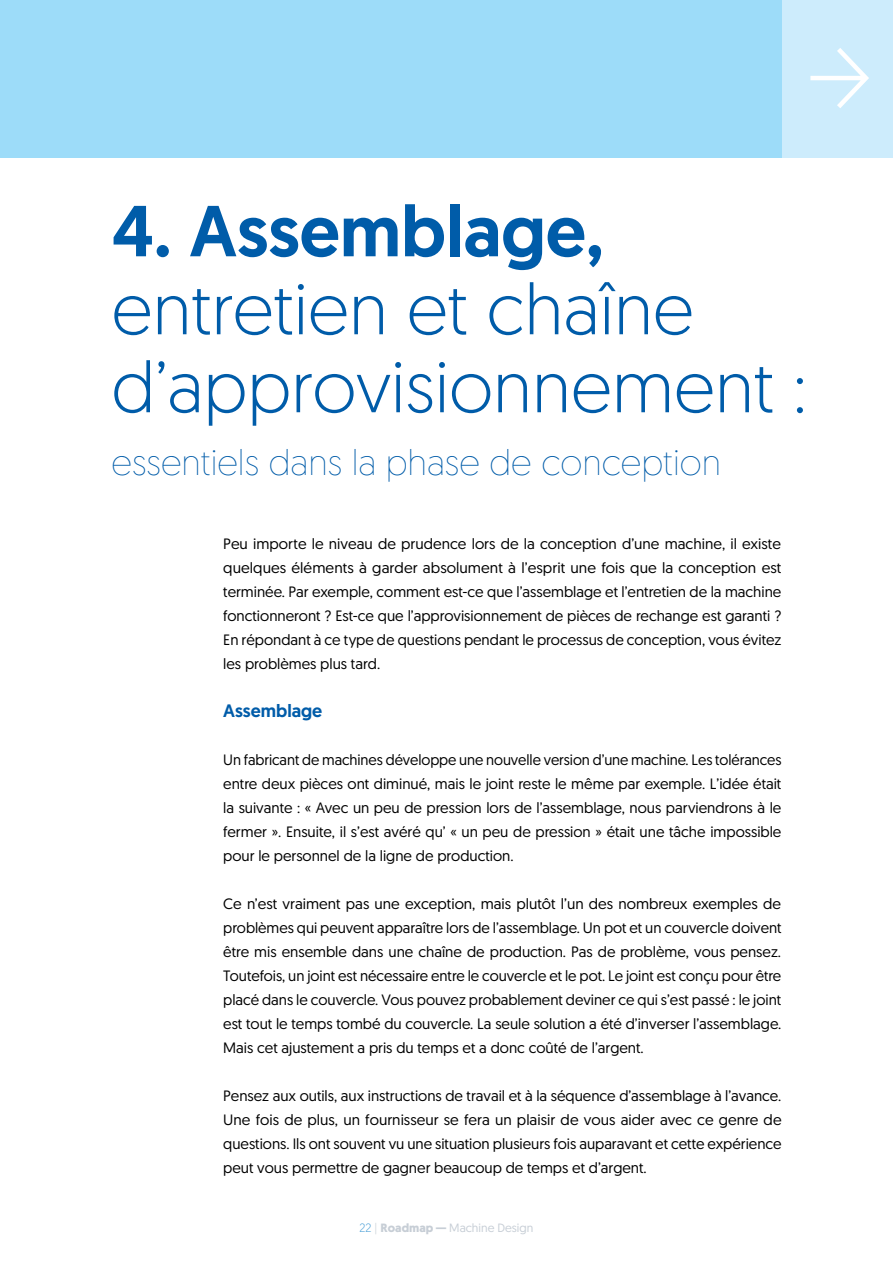
<style>
.page{position:relative;width:893px;height:1263px;background:#fff}
.page>*{position:absolute;margin:0;border:0;box-sizing:border-box;transform-origin:0 0}
.t1{font:300 72px/78px "Geomanist";color:#005ca9}
.t2{font:500 72px "Geomanist";color:#005ca9}
.t3{font:200 36px "Geomanist";color:#005ca9}
.t4{font:500 18px "Geomanist";color:#005ca9}
.t5{font:15px/24px "Geomanist";color:#000;text-align:justify}
.t6{font:12px "Geomanist";color:#c7ced6}
.s1{font-weight:300;color:#469dd6}
.s2{font-weight:300}
.s3{font-weight:700}
</style>
<div class="page">
<div style="left:781px;top:0;width:112px;height:158px;background:#cdecfc"></div>
<div style="left:0;top:0;width:781px;height:158px;background:#9ddcf9"></div>
<svg style="left:810px;top:48px;width:59px;height:60px"></svg>
<h1 class="t2" style="left:112px;top:183px;width:493px">4. Assemblage,</h1>
<h1 class="t1" style="left:112px;top:267px;width:697px">entretien et chaîne d’approvisionnement :</h1>
<h2 class="t3" style="left:112px;top:440px;width:611px">essentiels dans la phase de conception</h2>
<p class="t5" style="left:223px;top:531px;width:560px">Peu importe le niveau de prudence lors de la conception d’une machine, il existe quelques éléments à garder absolument à l’esprit une fois que la conception est terminée. Par exemple, comment est-ce que l’assemblage et l’entretien de la machine fonctionneront ? Est-ce que l’approvisionnement de pièces de rechange est garanti ?<br>En répondant à ce type de questions pendant le processus de conception, vous évitez les problèmes plus tard.</p>
<p class="t4" style="left:223px;top:699px;width:101px">Assemblage</p>
<p class="t5" style="left:223px;top:747px;width:560px">Un fabricant de machines développe une nouvelle version d’une machine. Les tolérances entre deux pièces ont diminué, mais le joint reste le même par exemple. L’idée était la suivante : « Avec un peu de pression lors de l’assemblage, nous parviendrons à le fermer ». Ensuite, il s’est avéré qu’ « un peu de pression » était une tâche impossible pour le personnel de la ligne de production.</p>
<p class="t5" style="left:223px;top:891px;width:560px">Ce n’est vraiment pas une exception, mais plutôt l’un des nombreux exemples de problèmes qui peuvent apparaître lors de l’assemblage. Un pot et un couvercle doivent être mis ensemble dans une chaîne de production. Pas de problème, vous pensez.<br>Toutefois, un joint est nécessaire entre le couvercle et le pot. Le joint est conçu pour être placé dans le couvercle. Vous pouvez probablement deviner ce qui s’est passé : le joint est tout le temps tombé du couvercle. La seule solution a été d’inverser l’assemblage.<br>Mais cet ajustement a pris du temps et a donc coûté de l’argent.</p>
<p class="t5" style="left:223px;top:1083px;width:560px">Pensez aux outils, aux instructions de travail et à la séquence d’assemblage à l’avance.<br>Une fois de plus, un fournisseur se fera un plaisir de vous aider avec ce genre de questions. Ils ont souvent vu une situation plusieurs fois auparavant et cette expérience peut vous permettre de gagner beaucoup de temps et d’argent.</p>
<p class="t6" style="left:360px;top:1220px;width:175px"><span class="s1">22</span> <span class="s2">|</span> <span class="s3">Roadmap —</span> Machine Design</p>
</div>
